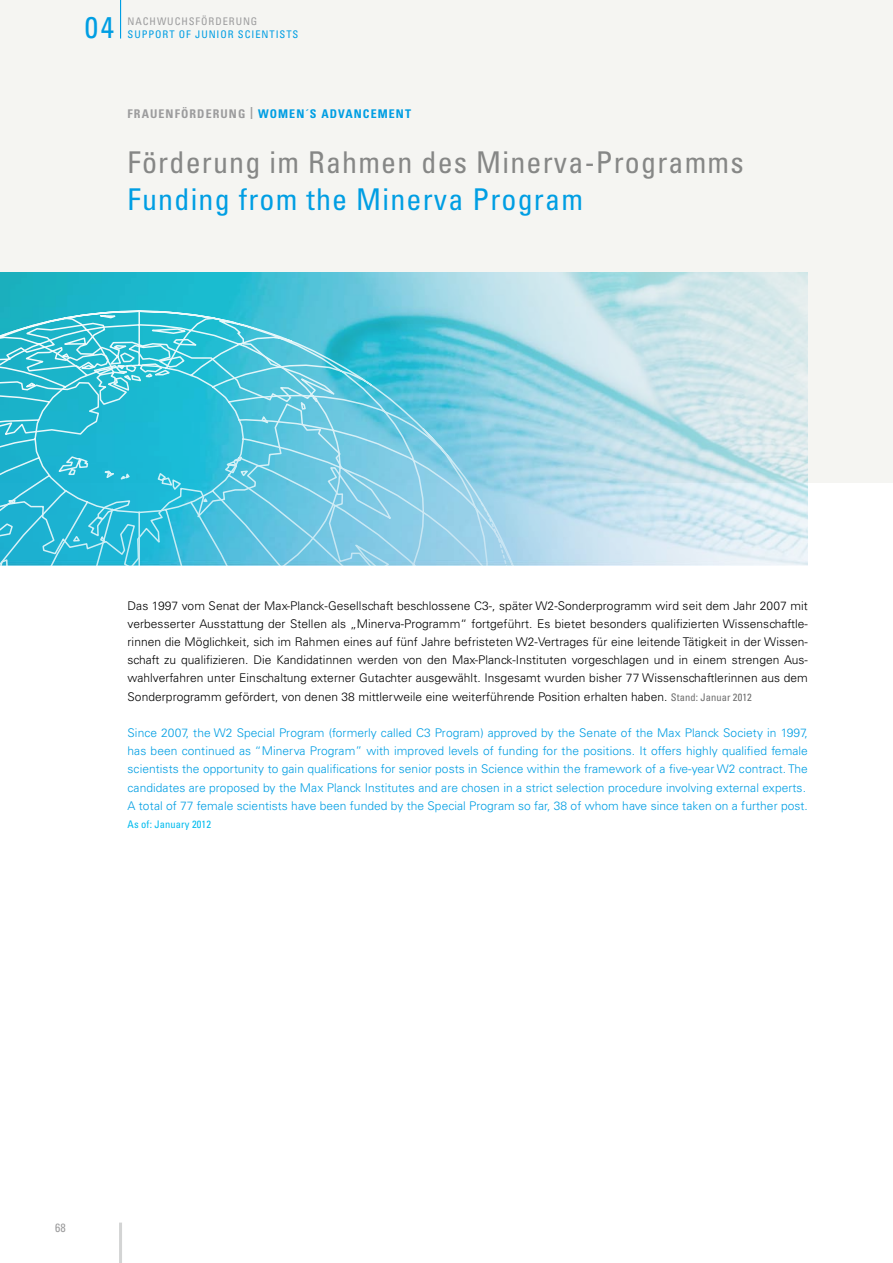
<style>
.page{position:relative;width:893px;height:1263px;background:#fff}
.page>*{position:absolute;margin:0;border:0;box-sizing:border-box;transform-origin:0 0}
.t1{font:condensed 30px "Univers LT";letter-spacing:.04em;color:#868786}
.t2{font:condensed 30px "Univers LT";letter-spacing:.04em;color:#009ee3}
.t3{font:300 12px/18.1px "Univers LT";letter-spacing:.005em;color:#000;text-align:justify}
.t4{font:300 12px/18.1px "Univers LT";letter-spacing:.005em;color:#009ee3}
.t5{font:700 condensed 12px "Univers LT";letter-spacing:.09em;color:#9c9c9d}
.t6{font:700 condensed 12px "Univers LT";color:#009ee3}
.t7{font:condensed 12px "Univers LT";color:#9c9c9d}
.t8{font:condensed 10.5px "Univers LT";letter-spacing:.09em;color:#009ee3}
.t9{font:condensed 10.5px "Univers LT";letter-spacing:.09em;color:#9c9c9d}
.t10{font:condensed 10.5px "Univers LT";letter-spacing:.01em;color:#0be}
.s1{color:#009ee3}
.s2{font-weight:400;font-stretch:condensed;font-size:10.5px;color:#6e6e6e}
</style>
<div class="page">
<div style="left:0;top:0;width:893px;height:482px;background:#f5f5f2"></div>
<hr style="left:119px;top:1222px;width:3px;height:41px;background:#d3d4d4">
<hr style="left:120px;top:0;width:1px;height:39px;background:#009ee3">
<img style="left:0;top:272px;width:808px;height:294px">
<svg style="left:525px;top:310px;width:18px;height:256px;background:#a5d6e7"></svg>
<svg style="left:0;top:310px;width:525px;height:256px;background:#57c4db"></svg>
<h1 class="t2" style="left:85px;top:8px;width:31px">04</h1>
<p class="t9" style="left:128px;top:15px;width:130px">Nachwuchsförderung</p>
<p class="t9" style="left:128px;top:15px;width:85px">JAHRESBERICHT</p>
<p class="t8" style="left:128px;top:28px;width:86px">ANNUAL REPORT</p>
<p class="t8" style="left:128px;top:28px;width:172px">Support of junior scientists</p>
<p class="t5" style="left:128px;top:106px;width:141px">FRAUENFÖRDERUNG | <span class="s1">WOMEN</span></p>
<p class="t6" style="left:305px;top:106px;width:50px">´S ADVANCEMENT</p>
<h1 class="t1" style="left:128px;top:143px;width:618px">Förderung im Rahmen des Minerva-Programms</h1>
<h1 class="t2" style="left:128px;top:181px;width:457px">Funding from the Minerva Program</h1>
<p class="t3" style="left:128px;top:596px;width:682px">Das 1997 vom Senat der Max-Planck-Gesellschaft beschlossene C3-, später W2-Sonderprogramm wird seit dem Jahr 2007 mit verbesserter Ausstattung der Stellen als „Minerva-Programm“ fortgeführt. Es bietet besonders qualifizierten Wissenschaftle&shy;rinnen die Möglichkeit, sich im Rahmen eines auf fünf Jahre befristeten W2-Vertrages für eine leitende Tätigkeit in der Wissen&shy;schaft zu qualifizieren. Die Kandidatinnen werden von den Max-Planck-Instituten vorgeschlagen und in einem strengen Aus&shy;wahlverfahren unter Einschaltung externer Gutachter ausgewählt. Insgesamt wurden bisher 77 Wissenschaftlerinnen aus dem Sonderprogramm gefördert, von denen 38 mittlerweile eine weiterführende Position erhalten haben. <span class="s2">Stand: Januar 2012</span></p>
<p class="t4" style="left:128px;top:724px;width:682px">Since 2007, the W2 Special Program (formerly called C3 Program) approved by the Senate of the Max Planck Society in 1997, has been continued as “Minerva Program” with improved levels of funding for the positions. It offers highly qualified female scientists the opportunity to gain qualifications for senior posts in Science within the framework of a five-year W2 contract. The candidates are proposed by the Max Planck Institutes and are chosen in a strict selection procedure involving external experts.<br>A total of 77 female scientists have been funded by the Special Program so far, 38 of whom have since taken on a further post.</p>
<p class="t10" style="left:128px;top:817px;width:85px">As of: January 2012</p>
<p class="t7" style="left:55px;top:1220px;width:12px">68</p>
</div>
